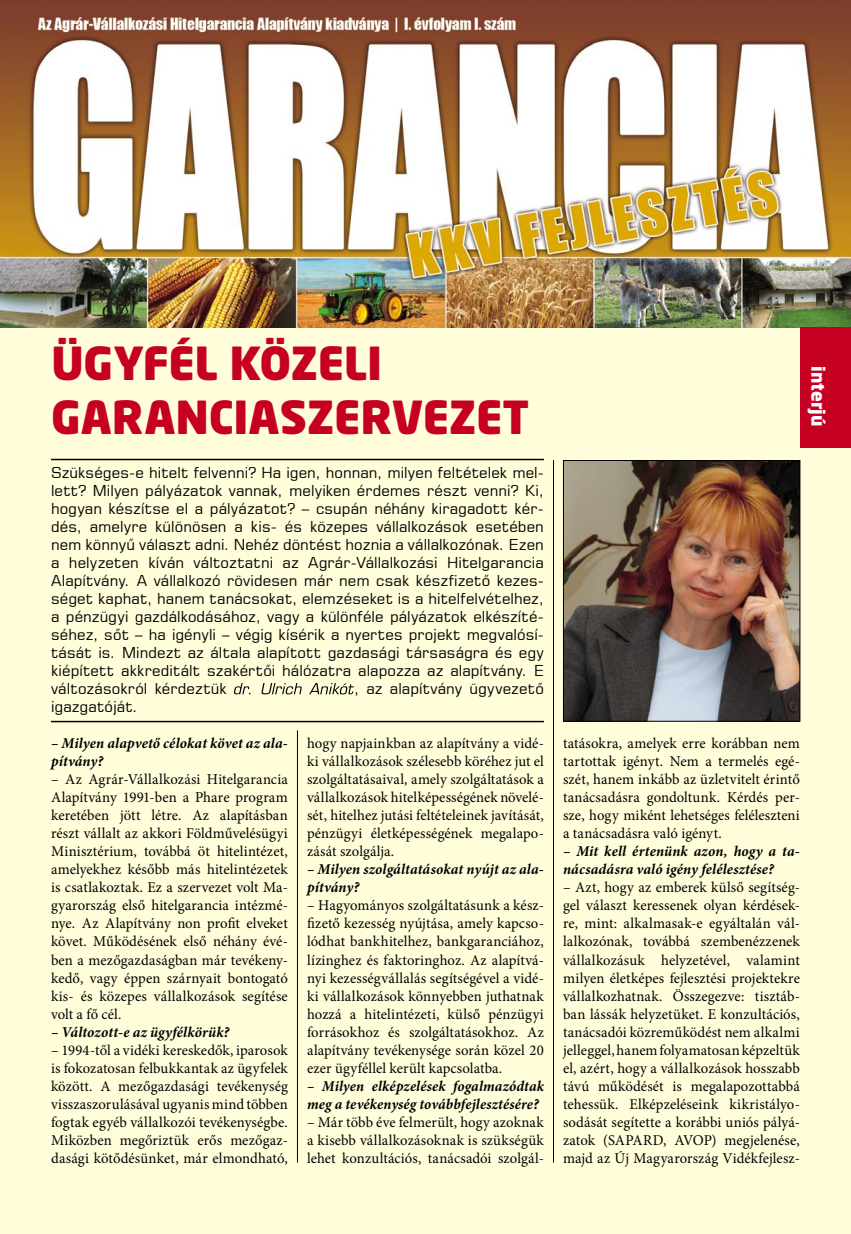
<style>
.page{position:relative;width:851px;height:1234px;background:#fff}
.page>*{position:absolute;margin:0;border:0;box-sizing:border-box;transform-origin:0 0}
.főcím{font:900 45px/54px "Neo Sans CE";letter-spacing:-.005em;color:#c60023}
.t1{font:900 18px "Neo Sans CE";color:#fff}
.kérdés{font:15px/18px "Minion Pro";letter-spacing:.005em;color:#000;text-align:justify}
.kenyér{font:15px/18px "Minion Pro";letter-spacing:.005em;color:#000;text-align:justify}
.lead{font:15px/18px "Eurostile";letter-spacing:.005em;color:#000;text-align:justify}
.kérdés-2{font:italic 700 15px/18px "Minion Pro";letter-spacing:.01em;color:#000}
.kenyér-2{font:italic 700 15px/18px "Minion Pro";letter-spacing:.01em;color:#000}
</style>
<div class="page">
<div style="left:0;top:0;width:850px;height:1233px;background:#fffdda"></div>
<hr style="left:297px;top:730px;width:1px;height:432px;background:#000">
<hr style="left:553px;top:460px;width:1px;height:702px;background:#000">
<img style="left:565px;top:462px;width:233px;height:257px">
<div style="left:563px;top:460px;width:237px;height:261px;border:1px solid #000"></div>
<img style="left:0;top:0;width:850px;height:327px">
<div style="left:799px;top:327px;width:51px;height:120px;background:#c60023"></div>
<hr style="left:51px;top:458px;width:493px;height:2px;background:#000">
<hr style="left:51px;top:720px;width:493px;height:2px;background:#000">
<svg style="left:234px;top:683px;width:120px;height:11px"></svg>
<p class="főcím" style="left:51px;top:335px;width:479px">ÜGYFÉL KÖZELI<br>GARANCIASZERVEZET</p>
<p class="lead" style="left:51px;top:463px;width:494px">Szükséges-e hitelt felvenni? Ha igen, honnan, milyen feltételek mel&shy;lett? Milyen pályázatok vannak, melyiken érdemes részt venni? Ki, hogyan készítse el a pályázatot? – csupán néhány kiragadott kér&shy;dés, amelyre különösen a kis- és közepes vállalkozások esetében nem könnyû választ adni. Nehéz döntést hoznia a vállalkozónak. Ezen a helyzeten kíván változtatni az Agrár-Vállalkozási Hitelgarancia Alapítvány. A vállalkozó rövidesen már nem csak készfizetõ kezes&shy;séget kaphat, hanem tanácsokat, elemzéseket is a hitelfelvételhez, a pénzügyi gazdálkodásához, vagy a különféle pályázatok elkészíté&shy;séhez, sõt – ha igényli – végig kísérik a nyertes projekt megvalósí&shy;tását is. Mindezt az általa alapított gazdasági társaságra és egy kiépített akkreditált szakértõi hálózatra alapozza az alapítvány. E változásokról kérdeztük</p>
<p class="lead" style="left:354px;top:679px;width:191px">, az alapítvány ügyvezetõ</p>
<p class="lead" style="left:51px;top:697px;width:88px">igazgatóját.</p>
<p class="kérdés-2" style="left:51px;top:734px;width:238px">– Milyen alapvető célokat követ az ala&shy;pítvány?</p>
<p class="kenyér" style="left:51px;top:770px;width:238px">– Az Agrár-Vállalkozási Hitelgarancia Alapítvány 1991-ben a Phare program keretében jött létre. Az alapításban részt vállalt az akkori Földművelésügyi Minisztérium, továbbá öt hitelintézet, amelyekhez később más hitelintézetek is csatlakoztak. Ez a szervezet volt Ma&shy;gyarország első hitelgarancia intézmé&shy;nye. Az Alapítvány non profit elveket követ. Működésének első néhány évé&shy;ben a mezőgazdaságban már tevékeny&shy;kedő, vagy éppen szárnyait bontogató kis- és közepes vállalkozások segítése volt a fő cél.</p>
<p class="kenyér-2" style="left:51px;top:1022px;width:180px">– Változott-e az ügyfélkörük?</p>
<p class="kenyér" style="left:51px;top:1040px;width:238px">– 1994-től a vidéki kereskedők, iparosok is fokozatosan felbukkantak az ügyfelek között. A mezőgazdasági tevékenység visszaszorulásával ugyanis mind többen fogtak egyéb vállalkozói tevékenységbe.<br>Miközben megőriztük erős mezőgaz&shy;dasági kötődésünket, már elmondható,</p>
<p class="kenyér" style="left:307px;top:734px;width:238px">hogy napjainkban az alapítvány a vidé&shy;ki vállalkozások szélesebb köréhez jut el szolgáltatásaival, amely szolgáltatások a vállalkozások hitelképességének növelé&shy;sét, hitelhez jutási feltételeinek javítását, pénzügyi életképességének megalapo&shy;zását szolgálja.</p>
<p class="kenyér-2" style="left:307px;top:860px;width:238px">– Milyen szolgáltatásokat nyújt az ala&shy;pítvány?</p>
<p class="kérdés" style="left:307px;top:896px;width:238px">– Hagyományos szolgáltatásunk a kész&shy;fizető kezesség nyújtása, amely kapcso&shy;lódhat bankhitelhez, bankgaranciához, lízinghez és faktoringhoz. Az alapítvá&shy;nyi kezességvállalás segítségével a vidé&shy;ki vállalkozások könnyebben juthatnak hozzá a hitelintézeti, külső pénzügyi forrásokhoz és szolgáltatásokhoz. Az alapítvány tevékenysége során közel 20 ezer ügyféllel került kapcsolatba.</p>
<p class="kérdés-2" style="left:307px;top:1076px;width:238px">– Milyen elképzelések fogalmazódtak meg a tevékenység továbbfejlesztésére?</p>
<p class="kérdés" style="left:307px;top:1112px;width:238px">– Már több éve felmerült, hogy azoknak a kisebb vállalkozásoknak is szükségük lehet konzultációs, tanácsadói szolgál-</p>
<p class="t1" style="left:829px;top:366px;width:61px;rotate:90deg">interjú</p>
<p class="kérdés" style="left:563px;top:734px;width:238px">tatásokra, amelyek erre korábban nem tartottak igényt. Nem a termelés egé&shy;szét, hanem inkább az üzletvitelt érintő tanácsadásra gondoltunk. Kérdés per&shy;sze, hogy miként lehetséges feléleszteni a tanácsadásra való igényt.</p>
<p class="kérdés-2" style="left:563px;top:842px;width:238px">– Mit kell értenünk azon, hogy a ta&shy;nácsadásra való igény felélesztése?</p>
<p class="kérdés" style="left:563px;top:878px;width:238px">– Azt, hogy az emberek külső segítség&shy;gel választ keressenek olyan kérdések&shy;re, mint: alkalmasak-e egyáltalán vál&shy;lalkozónak, továbbá szembenézzenek vállalkozásuk helyzetével, valamint milyen életképes fejlesztési projektekre vállalkozhatnak. Összegezve: tisztáb&shy;ban lássák helyzetüket. E konzultációs, tanácsadói közreműködést nem alkalmi jelleggel, hanem folyamatosan képzeltük el, azért, hogy a vállalkozások hosszabb távú működését is megalapozottabbá tehessük. Elképzeléseink kikristályo&shy;sodását segítette a korábbi uniós pályá&shy;zatok (SAPARD, AVOP) megjelenése, majd az Új Magyarország Vidékfejlesz-</p>
</div>
